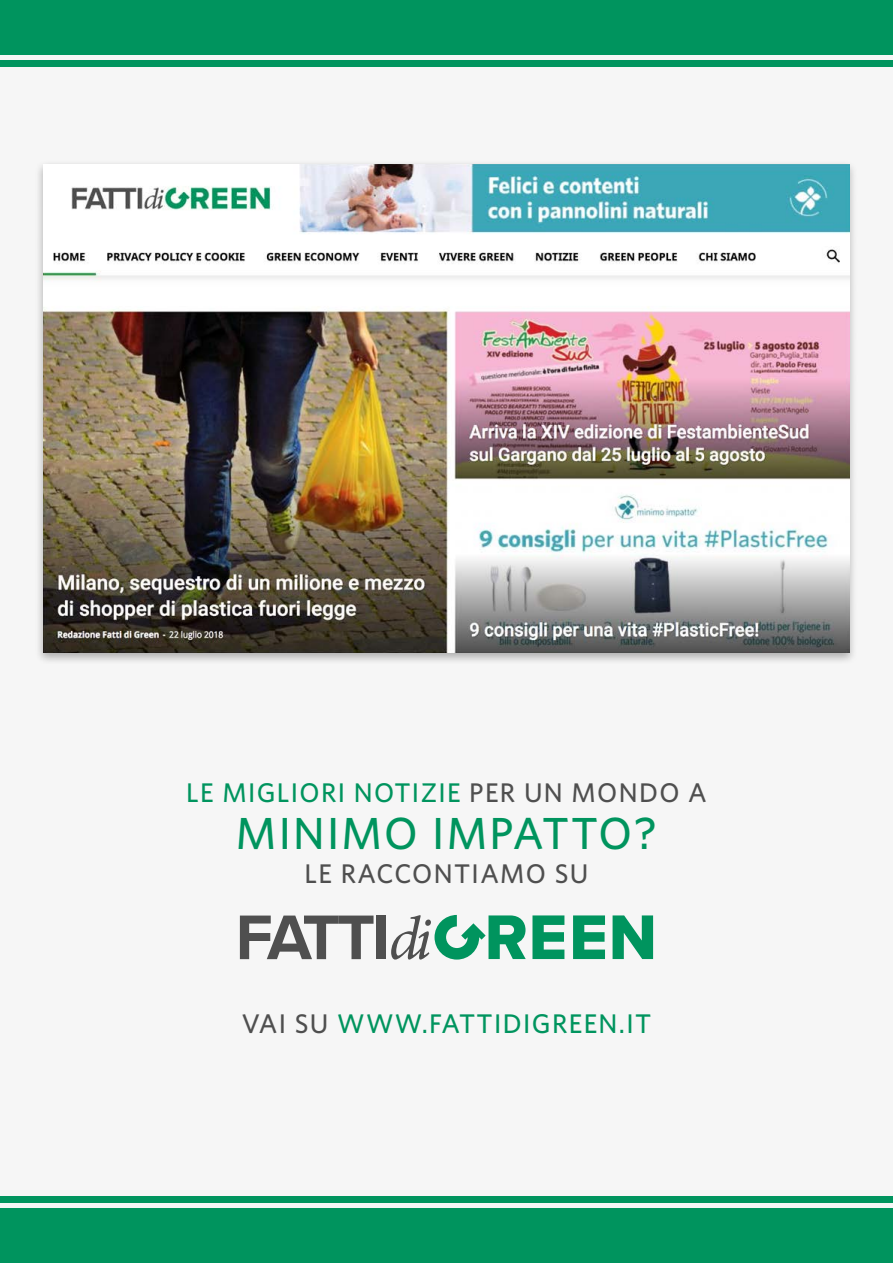
<style>
.page{position:relative;width:893px;height:1263px;background:#fff}
.page>*{position:absolute;margin:0;border:0;box-sizing:border-box;transform-origin:0 0}
.t1{font:500 45px "Whitney";letter-spacing:.05em;color:#00945e}
.t2{font:500 27px "Whitney";letter-spacing:.05em;color:#00945e}
.t3{font:500 27px "Whitney";letter-spacing:.05em;color:#4f4f4f}
.s1{color:#4f4f4f}
</style>
<div class="page">
<div style="left:0;top:0;width:893px;height:1209px;background:#f6f6f6"></div>
<svg style="left:532px;top:915px;width:32px;height:44px"></svg>
<svg style="left:573px;top:915px;width:32px;height:44px"></svg>
<svg style="left:613px;top:915px;width:40px;height:44px"></svg>
<svg style="left:240px;top:915px;width:134px;height:44px"></svg>
<div style="left:377px;top:915px;width:9px;height:44px;background:#4f4f4f"></div>
<svg style="left:391px;top:915px;width:135px;height:44px"></svg>
<div style="left:35px;top:160px;width:823px;height:505px;background:#000;opacity:.3"></div>
<img style="left:44px;top:164px;width:805px;height:489px">
<div style="left:0;top:1209px;width:893px;height:54px;background:#00945e"></div>
<div style="left:0;top:0;width:893px;height:54px;background:#00945e"></div>
<div style="left:0;top:60px;width:893px;height:6px;background:#00945e"></div>
<div style="left:0;top:1196px;width:893px;height:7px;background:#00945e"></div>
<p class="t2" style="left:186px;top:776px;width:522px">LE MIGLIORI NOTIZIE <span class="s1">PER UN MONDO A</span></p>
<h1 class="t1" style="left:236px;top:806px;width:423px">MINIMO IMPATTO?</h1>
<p class="t3" style="left:304px;top:857px;width:285px">LE RACCONTIAMO SU</p>
<p class="t2" style="left:242px;top:1007px;width:411px"><span class="s1">VAI SU</span> WWW.FATTIDIGREEN.IT</p>
</div>
